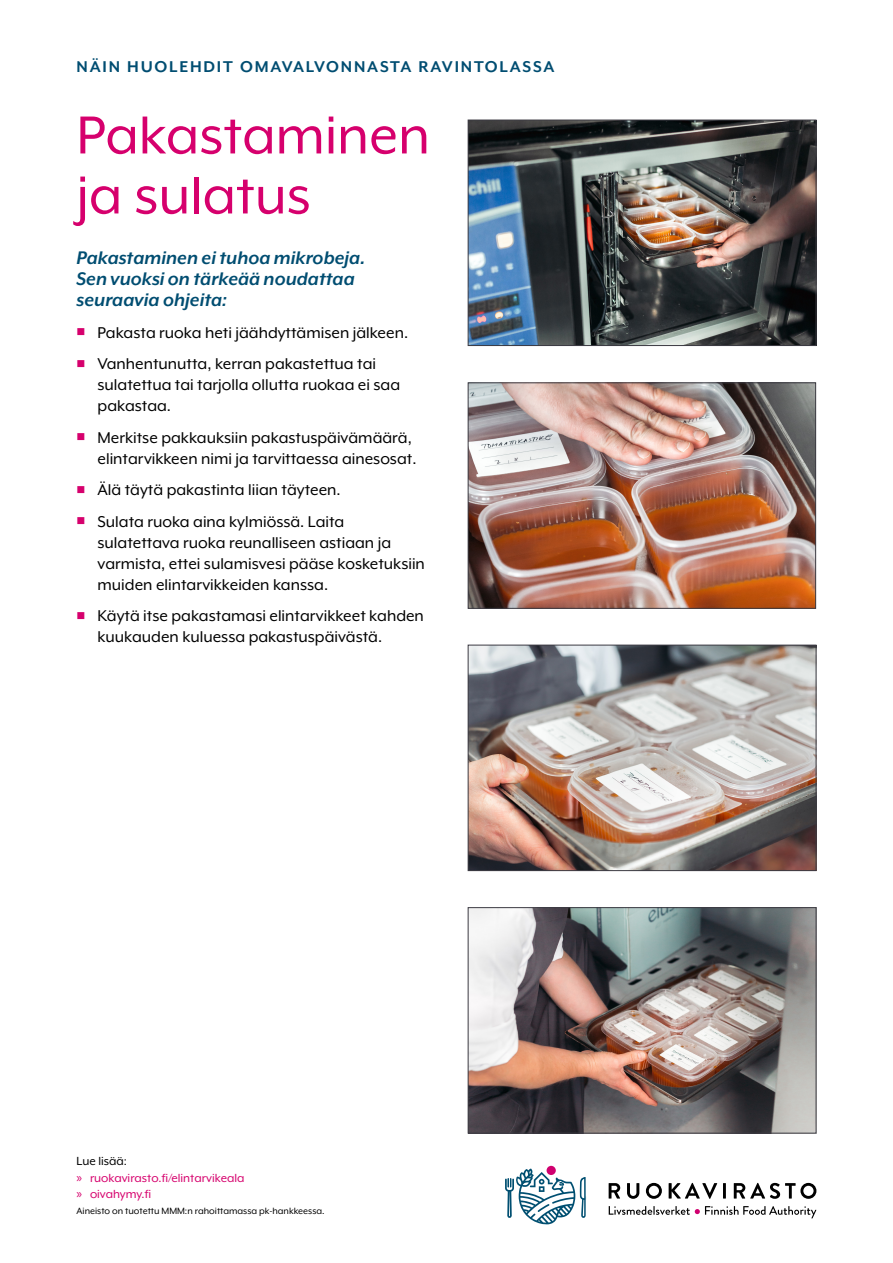
<style>
.page{position:relative;width:893px;height:1263px;background:#fff}
.page>*{position:absolute;margin:0;border:0;box-sizing:border-box;transform-origin:0 0}
.H1_45pt{font:61.5px/60px "Mr Eaves XL Mod OT";color:#d6006d}
.ingressi{font:italic 700 21px/21px "Mr Eaves XL Mod OT";color:#004d71}
.UL_Leipäteksti{font:18px/21px "Mr Eaves XL Mod OT";color:#000}
.Harvennettu_yläotsik{font:700 18px "Mr Eaves XL Mod OT";letter-spacing:.1em;color:#004d71}
.pieni_teksti_Hyperli{font:13.5px "Mr Eaves XL Mod OT";color:#d6006d}
.pieni_teksti{font:13.5px "Mr Eaves XL Mod OT";color:#000}
.t1{font:10.5px "Mr Eaves XL Mod OT";color:#000}
.s1{font-family:"Myriad Pro"}
</style>
<div class="page">
<svg style="left:505px;top:1166px;width:311px;height:58px"></svg>
<img style="left:470px;top:122px;width:344px;height:222px">
<div style="left:468px;top:120px;width:348px;height:226px;border:1px solid #3c3b43"></div>
<img style="left:470px;top:384px;width:344px;height:223px">
<div style="left:468px;top:382px;width:348px;height:227px;border:1px solid #3c3b43"></div>
<img style="left:470px;top:647px;width:344px;height:222px">
<div style="left:468px;top:645px;width:348px;height:226px;border:1px solid #3c3b43"></div>
<img style="left:470px;top:909px;width:344px;height:222px">
<div style="left:468px;top:907px;width:348px;height:226px;border:1px solid #3c3b43"></div>
<p class="Harvennettu_yläotsik" style="left:77px;top:57px;width:479px">NÄIN HUOLEHDIT OMAVALVONNASTA RAVINTOLASSA</p>
<h1 class="H1_45pt" style="left:77px;top:105px;width:355px">Pakastaminen ja sulatus</h1>
<p class="ingressi" style="left:77px;top:247px;width:290px">Pakastaminen ei tuhoa mikrobeja.<br>Sen vuoksi on tärkeää noudattaa seuraavia ohjeita:</p>
<p class="UL_Leipäteksti" style="left:98px;top:322px;width:312px">Pakasta ruoka heti jäähdyttämisen jälkeen.</p>
<p class="UL_Leipäteksti" style="left:98px;top:353px;width:304px">Vanhentunutta, kerran pakastettua tai sulatettua tai tarjolla ollutta ruokaa ei saa pakastaa.</p>
<p class="UL_Leipäteksti" style="left:98px;top:427px;width:320px">Merkitse pakkauksiin pakastuspäivämäärä, elintarvikkeen nimi ja tarvittaessa ainesosat.</p>
<p class="UL_Leipäteksti" style="left:98px;top:479px;width:245px">Älä täytä pakastinta liian täyteen.</p>
<p class="UL_Leipäteksti" style="left:98px;top:511px;width:329px">Sulata ruoka aina kylmiössä. Laita sulatettava ruoka reunalliseen astiaan ja varmista, ettei sulamisvesi pääse kosketuksiin muiden elintarvikkeiden kanssa.</p>
<p class="UL_Leipäteksti" style="left:98px;top:605px;width:328px">Käytä itse pakastamasi elintarvikkeet kahden kuukauden kuluessa pakastuspäivästä.</p>
<p class="pieni_teksti" style="left:77px;top:1154px;width:52px">Lue lisää:</p>
<p class="pieni_teksti_Hyperli" style="left:77px;top:1170px;width:169px"><span class="s1">»</span> ruokavirasto.fi/elintarvikeala</p>
<p class="pieni_teksti_Hyperli" style="left:77px;top:1186px;width:76px"><span class="s1">»</span> oivahymy.fi</p>
<p class="t1" style="left:77px;top:1205px;width:250px">Aineisto on tuotettu MMM:n rahoittamassa pk-hankkeessa.</p>
</div>
